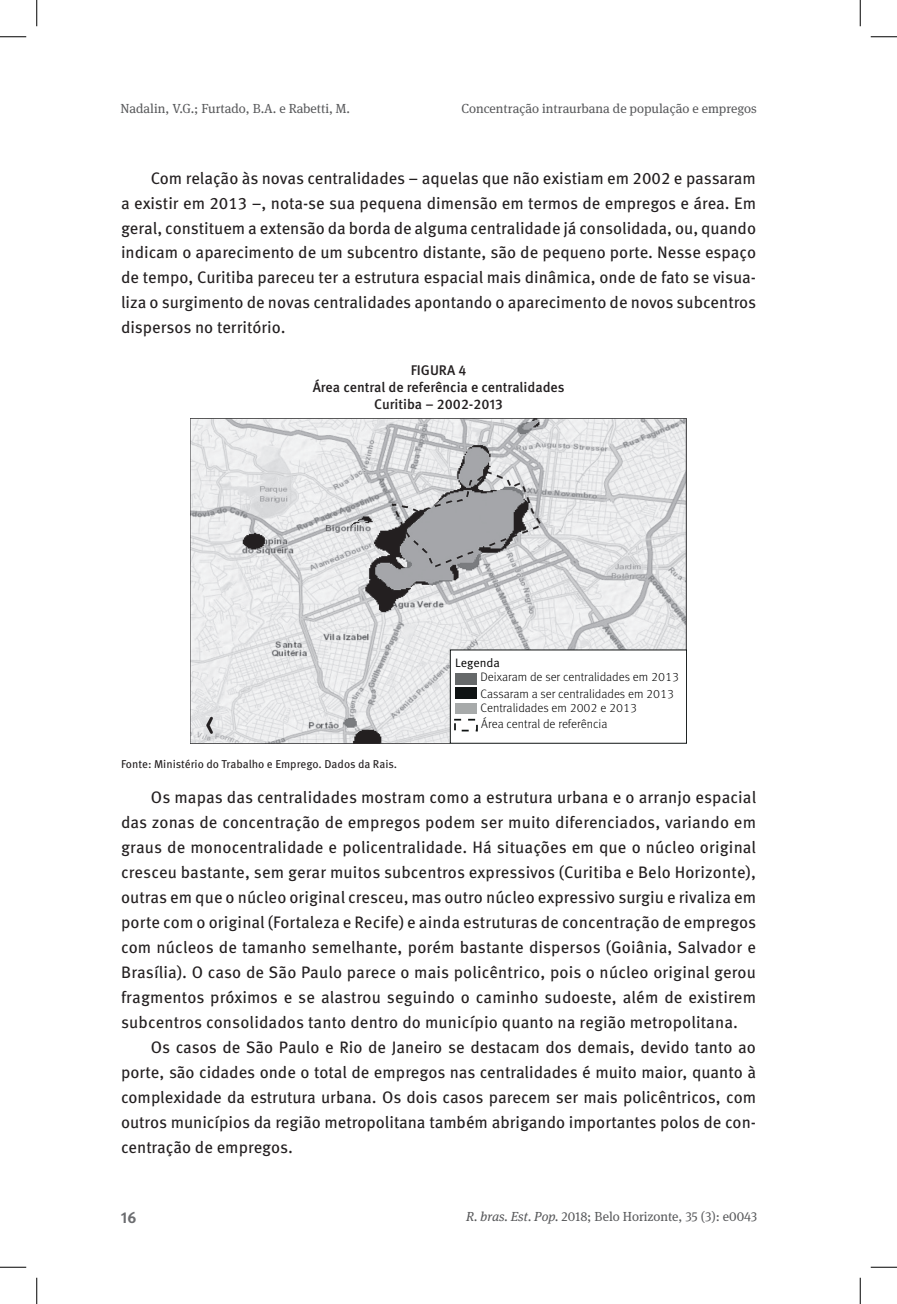
<style>
.page{position:relative;width:897px;height:1304px;background:#fff}
.page>*{position:absolute;margin:0;border:0;box-sizing:border-box;transform-origin:0 0}
.t1{font:16.62px/25px "Meta Pro";color:#231f20;text-align:justify}
.t2{font:700 15.75px "Meta Pro";color:#6c6d70}
.t3{font:500 14px/17px "Meta Pro";color:#231f20;text-align:center}
.t4{font:13.12px "Meta Serif Pro";color:#57585a}
.t5{font:300 12.25px/16.1px "Meta Pro";color:#000001}
.t6{font:12.25px "Meta Pro Norm";color:#000001}
.t7{font:11.38px "Meta Pro";letter-spacing:-.005em;color:#231f20}
.s1{font-style:italic}
</style>
<div class="page">
<img style="left:190px;top:418px;width:496px;height:325px">
<div style="left:450px;top:650px;width:237px;height:93px;background:#fff"></div>
<div style="left:455px;top:673px;width:22px;height:11px;background:#66696a"></div>
<div style="left:455px;top:688px;width:22px;height:11px;background:#0f1313"></div>
<div style="left:455px;top:703px;width:22px;height:11px;background:#a7aaaa"></div>
<div style="left:454px;top:719px;width:24px;height:12px;border:2px dashed #0f1313"></div>
<svg style="left:0;top:36px;width:26px;height:1px"></svg>
<svg style="left:871px;top:36px;width:26px;height:1px"></svg>
<svg style="left:0;top:1267px;width:26px;height:1px"></svg>
<svg style="left:871px;top:1267px;width:26px;height:1px"></svg>
<svg style="left:36px;top:0;width:1px;height:26px"></svg>
<svg style="left:36px;top:1278px;width:1px;height:26px"></svg>
<svg style="left:860px;top:0;width:1px;height:26px"></svg>
<svg style="left:860px;top:1278px;width:1px;height:26px"></svg>
<p class="t4" style="left:120px;top:98px;width:231px">Nadalin, V.G.; Furtado, B.A. e Rabetti, M.</p>
<p class="t4" style="left:461px;top:98px;width:297px">Concentração intraurbana de população e empregos</p>
<p class="t1" style="left:121px;top:164px;width:637px;text-indent:30px">Com relação às novas centralidades – aquelas que não existiam em 2002 e passaram a existir em 2013 –, nota-se sua pequena dimensão em termos de empregos e área. Em geral, constituem a extensão da borda de alguma centralidade já consolidada, ou, quando indicam o aparecimento de um subcentro distante, são de pequeno porte. Nesse espaço de tempo, Curitiba pareceu ter a estrutura espacial mais dinâmica, onde de fato se visua&shy;liza o surgimento de novas centralidades apontando o aparecimento de novos subcentros dispersos no território.</p>
<p class="t3" style="left:313px;top:361px;width:253px">FIGURA 4<br>Área central de referência e centralidades<br>Curitiba – 2002-2013</p>
<p class="t6" style="left:455px;top:653px;width:47px">Legenda</p>
<p class="t5" style="left:481px;top:668px;width:200px">Deixaram de ser centralidades em 2013<br>Cassaram a ser centralidades em 2013</p>
<p class="t5" style="left:481px;top:699px;width:158px">Centralidades em 2002 e 2013<br>Área central de referência</p>
<p class="t7" style="left:121px;top:756px;width:278px">Fonte: Ministério do Trabalho e Emprego. Dados da Rais.</p>
<p class="t1" style="left:121px;top:784px;width:637px;text-indent:30px">Os mapas das centralidades mostram como a estrutura urbana e o arranjo espacial das zonas de concentração de empregos podem ser muito diferenciados, variando em graus de monocentralidade e policentralidade. Há situações em que o núcleo original cresceu bastante, sem gerar muitos subcentros expressivos (Curitiba e Belo Horizonte), outras em que o núcleo original cresceu, mas outro núcleo expressivo surgiu e rivaliza em porte com o original (Fortaleza e Recife) e ainda estruturas de concentração de empregos com núcleos de tamanho semelhante, porém bastante dispersos (Goiânia, Salvador e Brasília). O caso de São Paulo parece o mais policêntrico, pois o núcleo original gerou fragmentos próximos e se alastrou seguindo o caminho sudoeste, além de existirem subcentros consolidados tanto dentro do município quanto na região metropolitana.</p>
<p class="t1" style="left:121px;top:1034px;width:637px;text-indent:30px">Os casos de São Paulo e Rio de Janeiro se destacam dos demais, devido tanto ao porte, são cidades onde o total de empregos nas centralidades é muito maior, quanto à complexidade da estrutura urbana. Os dois casos parecem ser mais policêntricos, com outros municípios da região metropolitana também abrigando importantes polos de con&shy;centração de empregos.</p>
<p class="t2" style="left:121px;top:1205px;width:17px">16</p>
<p class="t4" style="left:466px;top:1207px;width:293px"><span class="s1">R. bras. Est. Pop.</span> 2018; Belo Horizonte, 35 (3): e0043</p>
</div>
